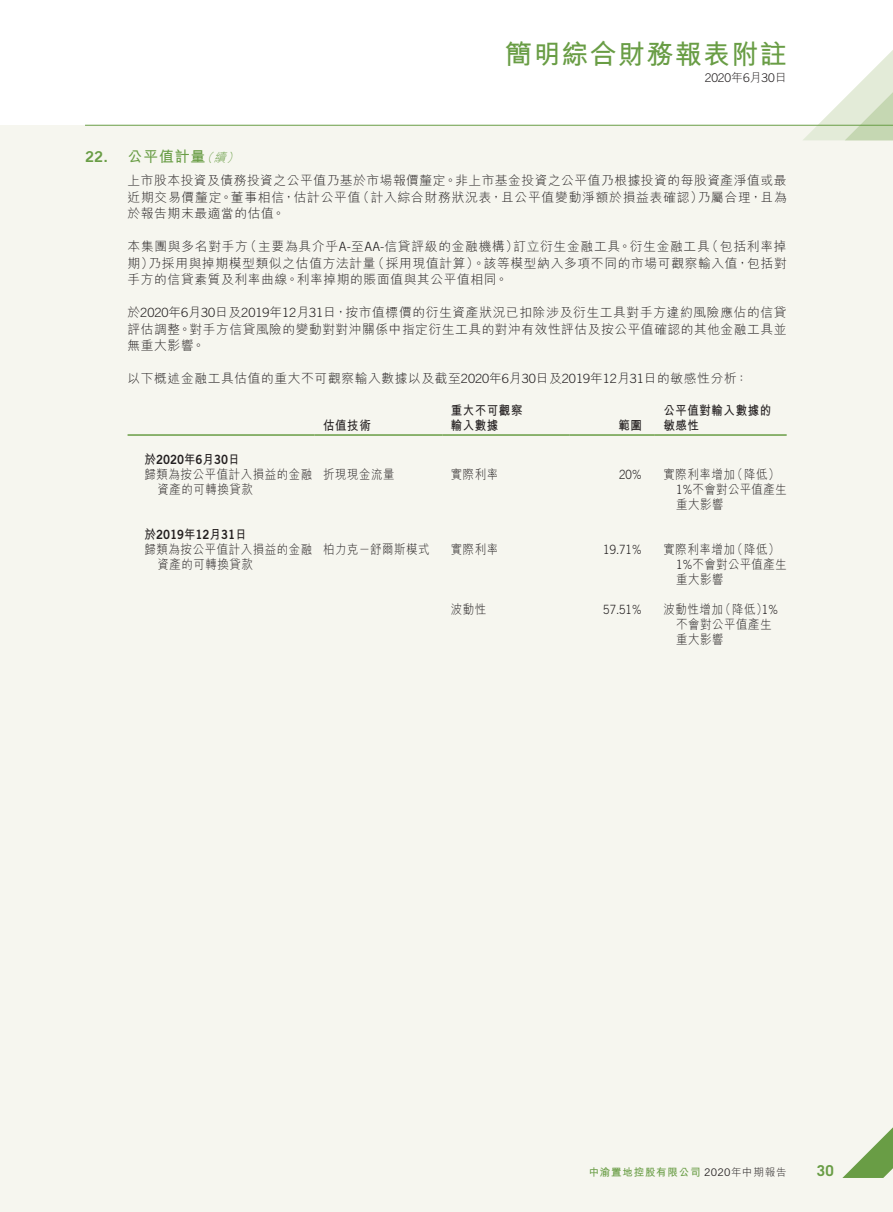
<style>
.page{position:relative;width:893px;height:1212px;background:#fff}
.page>*{position:absolute;margin:0;border:0;box-sizing:border-box;transform-origin:0 0}
.t1{font:700 27px "M Hei HK";letter-spacing:.05em;color:#699d45}
.Heading_1{font:700 15px "M Hei HK";letter-spacing:.05em;color:#699d45}
.Heading_1-2{font:15px "Trade Gothic LT Std Bd 2";color:#699d45}
.t2{font:700 15px "Trade Gothic LT Std";color:#699d45}
.Body_Text{font:300 12.75px/16.5px "M Hei HK";letter-spacing:.05em;color:#231f20}
.Body_Text-2{font:300 12.75px/15px "M Hei HK";letter-spacing:.05em;color:#231f20;scale:.9 1}
.Body_Text-3{font:700 12.75px "M Hei HK";letter-spacing:.05em;color:#231f20;scale:.9 1}
.Body_Text-4{font:300 12.75px/15px "M Hei HK";letter-spacing:.03em;color:#231f20;scale:.9 1}
.Body_Text-5{font:12.75px "Trade Gothic LT Std Bd 2";color:#231f20;scale:.9 1}
.Body_Text-6{font:300 12.75px "Trade Gothic LT Std";color:#231f20;scale:.9 1}
.t3{font:300 12px "Trade Gothic LT Std";letter-spacing:-.005em;color:#231f20}
.Heading_1-3{font:italic 300 12px "M Hei HK";color:#699d45}
.t4{font:700 10.5px "M Hei HK";letter-spacing:.075em;color:#699d45}
.s1{font-family:"M Hei HK"}
.s2{font-family:"Trade Gothic LT Std"}
.s3{font-family:"M Hei HK";font-weight:700}
.s4{font-family:"Trade Gothic LT Std";font-weight:400;color:#231f20}
.s5{font-weight:300;color:#231f20}
</style>
<div class="page">
<div style="left:0;top:125px;width:893px;height:1087px;background:#f6f6ef"></div>
<svg style="left:802px;top:50px;width:91px;height:90px"></svg>
<hr style="left:85px;top:125px;width:808px;height:1px;background:#699d45">
<svg style="left:842px;top:1127px;width:51px;height:51px"></svg>
<hr style="left:128px;top:434px;width:187px;height:2px;background:#699d45">
<hr style="left:315px;top:434px;width:127px;height:2px;background:#699d45">
<hr style="left:442px;top:434px;width:128px;height:2px;background:#699d45">
<hr style="left:570px;top:434px;width:85px;height:2px;background:#699d45">
<hr style="left:655px;top:434px;width:132px;height:2px;background:#699d45">
<h1 class="t1" style="left:505px;top:34px;width:283px">簡明綜合財務報表附註</h1>
<p class="t3" style="left:705px;top:70px;width:83px">2020<span class="s1">年月</span>6 30<span class="s1">日</span></p>
<p class="Heading_1-2" style="left:85px;top:148px;width:24px">22.</p>
<p class="Heading_1" style="left:128px;top:146px;width:80px">公平值計量</p>
<p class="Heading_1-3" style="left:214px;top:152px;width:17px">續</p>
<p class="Heading_1-3" style="left:201px;top:152px;width:17px">（</p>
<p class="Heading_1-3" style="left:227px;top:152px;width:17px">(</p>
<p class="Body_Text" style="left:128px;top:172px;width:661px;text-align:right">上市股本投資及債務投資之公平值乃基於市場報價釐定。非上市基金投資之公平值乃根據投資的每股資產淨值或最乃屬合理，且為</p>
<p class="Body_Text" style="left:357px;top:188px;width:348px">（計入綜合財務狀況表，且公平值變動淨額於損益表確認）</p>
<p class="Body_Text" style="left:128px;top:188px;width:234px">近期交易價釐定。董事相信，估計公平值於報告期末最適當的估值。</p>
<p class="Body_Text" style="left:244px;top:238px;width:276px">（主要為具介乎<span class="s2">A-</span>至<span class="s2">AA-</span>信貸評級的金融機構）</p>
<p class="Body_Text" style="left:706px;top:238px;width:82px">（包括利率掉</p>
<p class="Body_Text" style="left:513px;top:238px;width:198px">訂立衍生金融工具。衍生金融工具</p>
<p class="Body_Text" style="left:128px;top:238px;width:122px">本集團與多名對手方</p>
<p class="Body_Text" style="left:128px;top:254px;width:382px">期）<br>手方的信貸素質及利率曲線。利率掉期的賬面值與其公平值相同。</p>
<p class="Body_Text" style="left:128px;top:304px;width:661px;text-align:justify">於<span class="s2">2020</span>年月<span class="s2">6 30</span>日及<span class="s2">2019</span>年<span class="s2">12</span>月<span class="s2">31</span>日，按市值標價的衍生資產狀況已扣除涉及衍生工具對手方違約風險應佔的信貸評估調整。對手方信貸風險的變動對對沖關係中指定衍生工具的對沖有效性評估及按公平值確認的其他金融工具並無重大影響。</p>
<p class="Body_Text" style="left:128px;top:370px;width:622px">以下概述金融工具估值的重大不可觀察輸入數據以及截至<span class="s2">2020</span>年月<span class="s2">6 30</span>日及<span class="s2">2019</span>年<span class="s2">12</span>月<span class="s2">31</span>日的敏感性分析：</p>
<p class="Body_Text-3" style="left:323px;top:416px;width:54px">估值技術</p>
<p class="Body_Text" style="left:372px;top:254px;width:416px">（採用現值計算）。該等模型納入多項不同的市場可觀察輸入值，包括對</p>
<p class="Body_Text" style="left:149px;top:254px;width:229px">乃採用與掉期模型類似之估值方法計量</p>
<p class="Body_Text-3" style="left:663px;top:401px;width:121px">公平值對輸入數據的</p>
<p class="Body_Text-3" style="left:663px;top:416px;width:41px">敏感性</p>
<p class="Body_Text-3" style="left:451px;top:401px;width:81px">重大不可觀察</p>
<p class="Body_Text-3" style="left:451px;top:416px;width:54px">輸入數據</p>
<p class="Body_Text-3" style="left:619px;top:416px;width:28px">範圍</p>
<p class="Body_Text-5" style="left:145px;top:452px;width:107px"><span class="s3">於</span>2020<span class="s3">年 月</span>6 30<span class="s3">日</span></p>
<p class="Body_Text-2" style="left:157px;top:467px;width:174px;text-indent:-13px">歸類為按公平值計入損益的金融資產的可轉換貸款</p>
<p class="Body_Text-2" style="left:731px;top:467px;width:55px">（降低(</p>
<p class="Body_Text-2" style="left:451px;top:467px;width:54px">實際利率</p>
<p class="Body_Text-2" style="left:663px;top:467px;width:81px">實際利率增加</p>
<p class="Body_Text-2" style="left:323px;top:467px;width:81px">折現現金流量</p>
<p class="Body_Text-6" style="left:619px;top:467px;width:27px">20%</p>
<p class="Body_Text-4" style="left:676px;top:482px;width:124px"><span class="s2">1%</span>不會對公平值產生重大影響</p>
<p class="Body_Text-5" style="left:145px;top:527px;width:115px"><span class="s3">於</span>2019<span class="s3">年</span>12<span class="s3">月</span>31<span class="s3">日</span></p>
<p class="Body_Text-2" style="left:157px;top:542px;width:174px;text-indent:-13px">歸類為按公平值計入損益的金融資產的可轉換貸款</p>
<p class="Body_Text-2" style="left:731px;top:542px;width:55px">（降低(</p>
<p class="Body_Text-2" style="left:451px;top:542px;width:54px">實際利率</p>
<p class="Body_Text-2" style="left:663px;top:542px;width:81px">實際利率增加</p>
<p class="Body_Text-2" style="left:323px;top:542px;width:120px">柏力克－舒爾斯模式</p>
<p class="Body_Text-6" style="left:603px;top:542px;width:45px">19.71%</p>
<p class="Body_Text-4" style="left:676px;top:557px;width:124px"><span class="s2">1%</span>不會對公平值產生重大影響</p>
<p class="Body_Text-6" style="left:762px;top:602px;width:20px">1%</p>
<p class="Body_Text-2" style="left:719px;top:602px;width:55px">（降低(</p>
<p class="Body_Text-2" style="left:451px;top:602px;width:41px">波動性</p>
<p class="Body_Text-2" style="left:663px;top:602px;width:68px">波動性增加</p>
<p class="Body_Text-6" style="left:603px;top:602px;width:45px">57.51%</p>
<p class="Body_Text-2" style="left:676px;top:617px;width:108px">不會對公平值產生重大影響</p>
<p class="t4" style="left:589px;top:1164px;width:199px">中渝置地控股有限公司 <span class="s4">2020</span><span class="s5">年中期報告</span></p>
<p class="t2" style="left:817px;top:1162px;width:19px">30</p>
</div>
